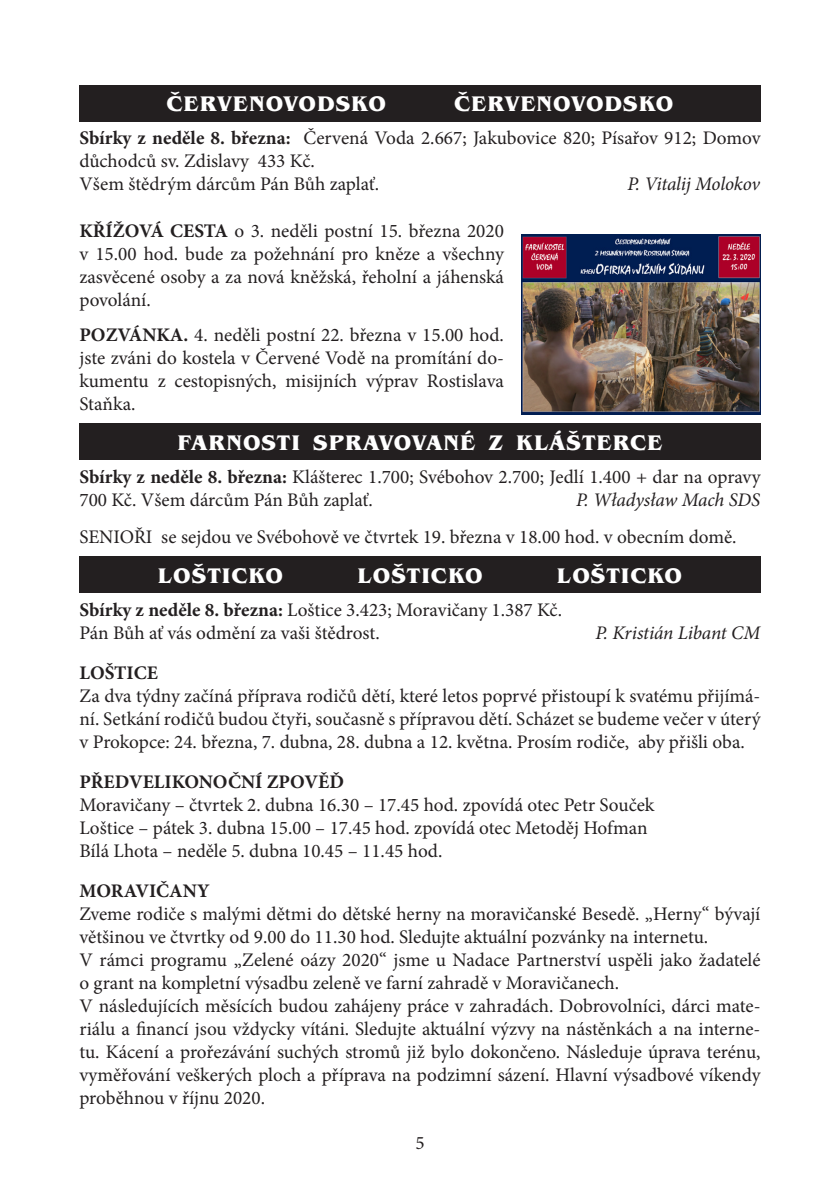
<style>
.page{position:relative;width:840px;height:1191px;background:#fff}
.page>*{position:absolute;margin:0;border:0;box-sizing:border-box;transform-origin:0 0}
.t1{font:700 21.8px "Benguiat Itc TOT";letter-spacing:.045em;color:#fff}
.t2{font:19.2px/23px "Minion Pro";color:#231f20}
.t3{font:italic 19.2px "Minion Pro";letter-spacing:-.01em;color:#231f20}
.t4{font:700 19.2px "Minion Pro";color:#231f20}
.t5{font:19px "Minion Pro";color:#231f20}
.s1{font-weight:700}
</style>
<div class="page">
<div style="left:79px;top:85px;width:681px;height:36px;background:#231f20"></div>
<div style="left:79px;top:423px;width:681px;height:36px;background:#231f20"></div>
<div style="left:79px;top:556px;width:681px;height:37px;background:#231f20"></div>
<img style="left:521px;top:234px;width:239px;height:180px">
<p class="t1" style="left:166px;top:91px;width:221px">ČERVENOVODSKO</p>
<p class="t1" style="left:454px;top:91px;width:221px">ČERVENOVODSKO</p>
<p class="t2" style="left:79px;top:127px;width:682px"><span class="s1">Sbírky z neděle 8. března:</span> Červená Voda 2.667; Jakubovice 820; Písařov 912; Domov důchodců sv. Zdislavy 433 Kč.<br>Všem štědrým dárcům Pán Bůh zaplať.</p>
<p class="t3" style="left:627px;top:171px;width:134px">P. Vitalij Molokov</p>
<p class="t2" style="left:79px;top:219px;width:426px;text-align:justify"><span class="s1">KŘÍŽOVÁ CESTA</span> o 3. neděli postní 15. března 2020 v 15.00 hod. bude za požehnání pro kněze a všechny zasvěcené osoby a za nová kněžská, řeholní a jáhenská povolání.</p>
<p class="t2" style="left:79px;top:323px;width:426px;text-align:justify"><span class="s1">POZVÁNKA.</span> 4. neděli postní 22. března v 15.00 hod. jste zváni do kostela v Červené Vodě na promítání do&shy;kumentu z cestopisných, misijních výprav Rostislava Staňka.</p>
<p class="t1" style="left:177px;top:430px;width:486px">FARNOSTI SPRAVOVANÉ Z KLÁŠTERCE</p>
<p class="t2" style="left:79px;top:465px;width:682px"><span class="s1">Sbírky z neděle 8. března:</span> Klášterec 1.700; Svébohov 2.700; Jedlí 1.400 + dar na opravy<br>700 Kč. Všem dárcům Pán Bůh zaplať.</p>
<p class="t3" style="left:575px;top:486px;width:185px">P. Władysław Mach SDS</p>
<p class="t2" style="left:79px;top:525px;width:658px">SENIOŘI se sejdou ve Svébohově ve čtvrtek 19. března v 18.00 hod. v obecním domě.</p>
<p class="t1" style="left:158px;top:563px;width:127px">LOŠTICKO</p>
<p class="t1" style="left:357px;top:563px;width:127px">LOŠTICKO</p>
<p class="t1" style="left:556px;top:563px;width:127px">LOŠTICKO</p>
<p class="t2" style="left:79px;top:598px;width:484px"><span class="s1">Sbírky z neděle 8. března:</span> Loštice 3.423; Moravičany 1.387 Kč.<br>Pán Bůh ať vás odmění za vaši štědrost.</p>
<p class="t3" style="left:595px;top:620px;width:166px">P. Kristián Libant CM</p>
<p class="t4" style="left:79px;top:659px;width:80px">LOŠTICE</p>
<p class="t2" style="left:79px;top:684px;width:682px;text-align:justify">Za dva týdny začíná příprava rodičů dětí, které letos poprvé přistoupí k svatému přijímá&shy;ní. Setkání rodičů budou čtyři, současně s přípravou dětí. Scházet se budeme večer v úterý v Prokopce: 24. března, 7. dubna, 28. dubna a 12. května. Prosím rodiče, aby přišli oba.</p>
<p class="t4" style="left:79px;top:768px;width:266px">PŘEDVELIKONOČNÍ ZPOVĚĎ</p>
<p class="t2" style="left:79px;top:793px;width:576px">Moravičany – čtvrtek 2. dubna 16.30 – 17.45 hod. zpovídá otec Petr Souček<br>Loštice – pátek 3. dubna 15.00 – 17.45 hod. zpovídá otec Metoděj Hofman<br>Bílá Lhota – neděle 5. dubna 10.45 – 11.45 hod.</p>
<p class="t4" style="left:79px;top:877px;width:132px">MORAVIČANY</p>
<p class="t2" style="left:79px;top:902px;width:682px">Zveme rodiče s malými dětmi do dětské herny na moravičanské Besedě. „Herny“ bývají většinou ve čtvrtky od 9.00 do 11.30 hod. Sledujte aktuální pozvánky na internetu.<br>V rámci programu „Zelené oázy 2020“ jsme u Nadace Partnerství uspěli jako žadatelé o grant na kompletní výsadbu zeleně ve farní zahradě v Moravičanech.<br>V následujících měsících budou zahájeny práce v zahradách. Dobrovolníci, dárci mate&shy;riálu a financí jsou vždycky vítáni. Sledujte aktuální výzvy na nástěnkách a na interne&shy;tu. Kácení a prořezávání suchých stromů již bylo dokončeno. Následuje úprava terénu, vyměřování veškerých ploch a příprava na podzimní sázení. Hlavní výsadbové víkendy proběhnou v říjnu 2020.</p>
<p class="t5" style="left:415px;top:1130px;width:11px">5</p>
</div>
